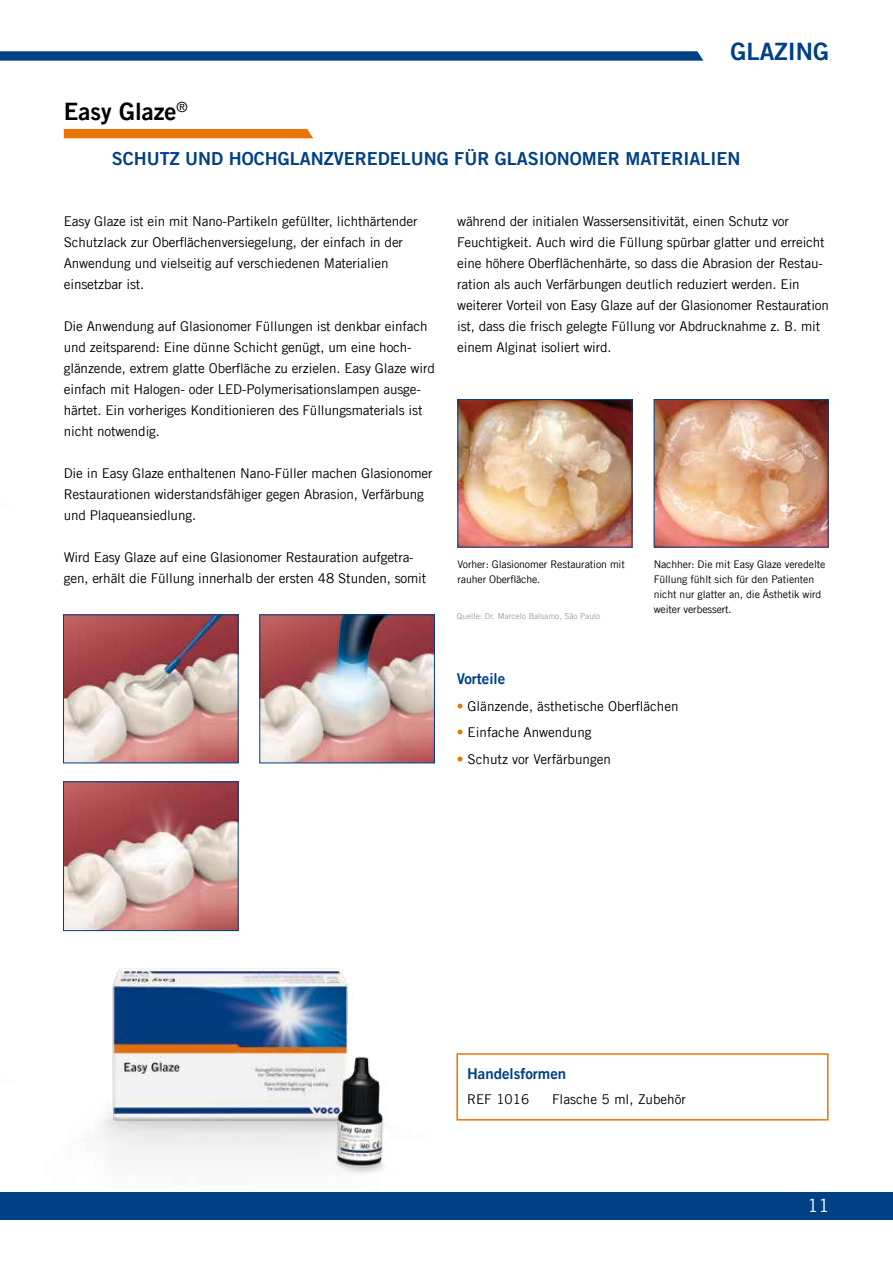
<style>
.page{position:relative;width:893px;height:1263px;background:#fff}
.page>*{position:absolute;margin:0;border:0;box-sizing:border-box;transform-origin:0 0}
.t1{font:24px "Trade Gothic LT Com Bd 2";color:#000}
.t2{font:24px "Trade Gothic LT Com Bd 2";color:#004185}
.t3{font:18px "Trade Gothic LT Com Bd 2";color:#004185}
.t4{font:18px "Trade Gothic LT Com";color:#fff}
.t5{font:15px "Trade Gothic LT Com Bd 2";color:#004185}
.t6{font:13.5px/21px "Trade Gothic LT Com";letter-spacing:-.01em;color:#000}
.t7{font:10.5px/15px "Trade Gothic LT Com";letter-spacing:-.01em;color:#000}
.t8{font:8.25px "Trade Gothic LT Com";color:#9c9e9f}
.s1{color:#ec7404}
</style>
<div class="page">
<img style="left:79px;top:931px;width:306px;height:242px">
<div style="left:0;top:1192px;width:893px;height:28px;background:#004185"></div>
<svg style="left:0;top:51px;width:703px;height:10px;background:#114d8d"></svg>
<div style="left:64px;top:129px;width:249px;height:9px;background:#ec7404"></div>
<img style="left:65px;top:783px;width:172px;height:146px">
<div style="left:63px;top:781px;width:176px;height:150px;border:1px solid #004185"></div>
<img style="left:65px;top:616px;width:172px;height:145px">
<div style="left:63px;top:614px;width:176px;height:149px;border:1px solid #004185"></div>
<img style="left:261px;top:616px;width:172px;height:145px">
<div style="left:259px;top:614px;width:176px;height:149px;border:1px solid #004185"></div>
<img style="left:656px;top:401px;width:170px;height:144px">
<img style="left:459px;top:401px;width:171px;height:144px">
<div style="left:457px;top:399px;width:175px;height:148px;border:1px solid #004185"></div>
<div style="left:456px;top:1053px;width:372px;height:67px;border:2px solid #ec7404"></div>
<h1 class="t2" style="left:730px;top:37px;width:100px">GLAZING</h1>
<h1 class="t1" style="left:64px;top:97px;width:125px">Easy Glaze<sup>®</sup></h1>
<h2 class="t3" style="left:112px;top:147px;width:630px">SCHUTZ UND HOCHGLANZVEREDELUNG FÜR GLASIONOMER MATERIALIEN</h2>
<p class="t6" style="left:64px;top:210px;width:355px">Easy Glaze ist ein mit Nano-Partikeln gefüllter, lichthärtender Schutzlack zur Oberflächenversiegelung, der einfach in der Anwendung und vielseitig auf verschiedenen Materialien einsetzbar ist.</p>
<p class="t6" style="left:64px;top:315px;width:373px">Die Anwendung auf Glasionomer Füllungen ist denkbar einfach und zeitsparend: Eine dünne Schicht genügt, um eine hoch&shy;glänzende, extrem glatte Oberfläche zu erzielen. Easy Glaze wird einfach mit Halogen- oder LED-Polymerisationslampen ausge&shy;härtet. Ein vorheriges Konditionieren des Füllungsmaterials ist nicht notwendig.</p>
<p class="t6" style="left:64px;top:463px;width:370px">Die in Easy Glaze enthaltenen Nano-Füller machen Glasionomer<br>Restaurationen widerstandsfähiger gegen Abrasion, Verfärbung und Plaqueansiedlung.</p>
<p class="t6" style="left:64px;top:547px;width:364px">Wird Easy Glaze auf eine Glasionomer Restauration aufgetra&shy;gen, erhält die Füllung innerhalb der ersten 48 Stunden, somit</p>
<p class="t6" style="left:457px;top:210px;width:373px">während der initialen Wassersensitivität, einen Schutz vor Feuchtigkeit. Auch wird die Füllung spürbar glatter und erreicht eine höhere Oberflächenhärte, so dass die Abrasion der Restau&shy;ration als auch Verfärbungen deutlich reduziert werden. Ein weiterer Vorteil von Easy Glaze auf der Glasionomer Restauration ist, dass die frisch gelegte Füllung vor Abdrucknahme z. B. mit einem Alginat isoliert wird.</p>
<p class="t7" style="left:457px;top:556px;width:169px">Vorher: Glasionomer Restauration mit rauher Oberfläche.</p>
<p class="t8" style="left:457px;top:611px;width:145px">Quelle: Dr. Marcelo Balsamo, São Paulo</p>
<p class="t7" style="left:654px;top:556px;width:173px">Nachher: Die mit Easy Glaze veredelte Füllung fühlt sich für den Patienten nicht nur glatter an, die Ästhetik wird weiter verbessert.</p>
<p class="t5" style="left:457px;top:670px;width:50px">Vorteile</p>
<p class="t6" style="left:457px;top:695px;width:224px"><span class="s1">•</span> Glänzende, ästhetische Oberflächen</p>
<p class="t6" style="left:457px;top:722px;width:137px"><span class="s1">•</span> Einfache Anwendung</p>
<p class="t6" style="left:457px;top:748px;width:156px"><span class="s1">•</span> Schutz vor Verfärbungen</p>
<p class="t5" style="left:467px;top:1064px;width:101px">Handelsformen</p>
<p class="t6" style="left:467px;top:1088px;width:64px">REF 1016</p>
<p class="t6" style="left:552px;top:1088px;width:135px">Flasche 5 ml, Zubehör</p>
<h2 class="t4" style="left:808px;top:1195px;width:23px">11</h2>
</div>
